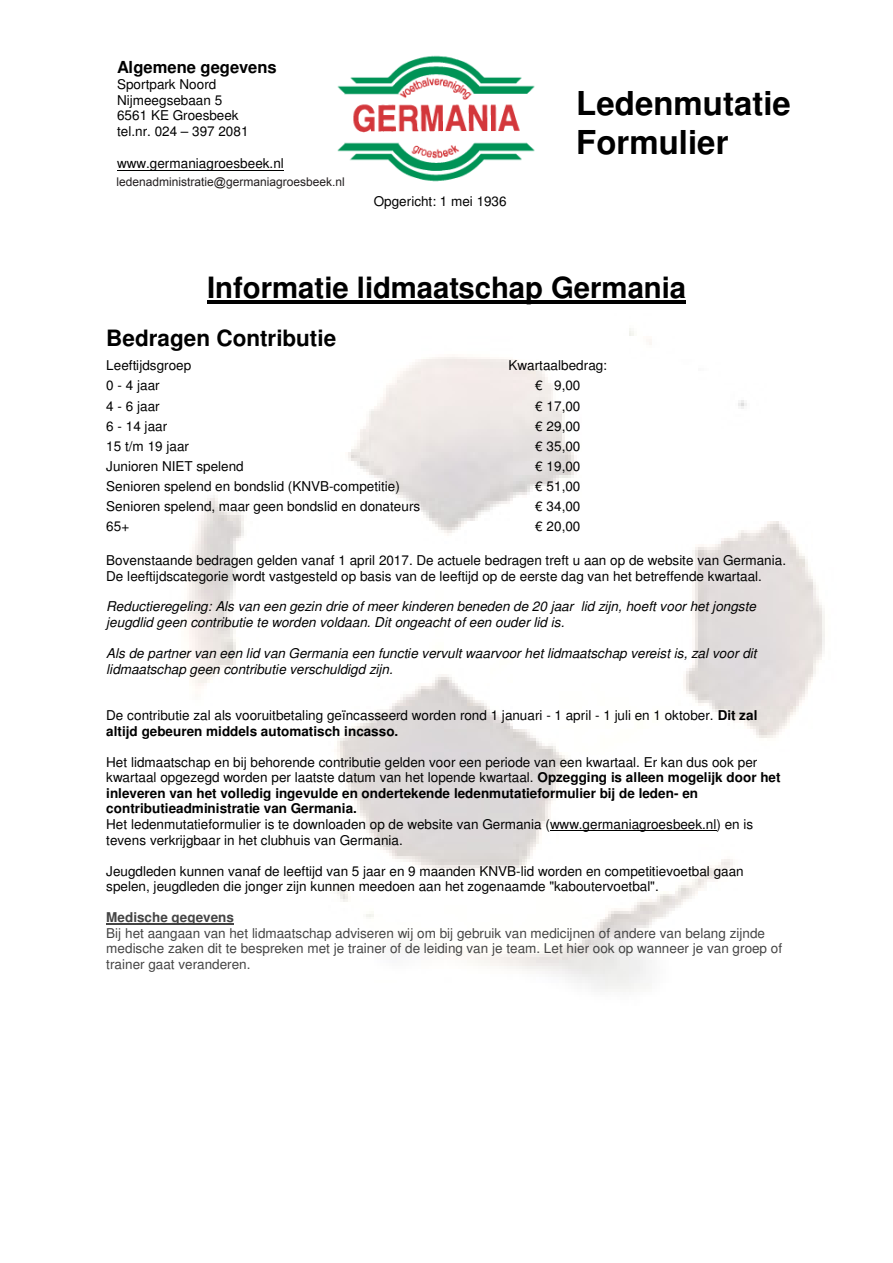
<style>
.page{position:relative;width:893px;height:1263px;background:#fff}
.page>*{position:absolute;margin:0;border:0;box-sizing:border-box;transform-origin:0 0}
.t1{font:700 33px/38.7px "Helvetica";color:#000}
.t2{font:700 29.4px "Helvetica";color:#000}
.t3{font:700 22.5px "Helvetica";color:#000}
.t4{font:700 16.5px "Helvetica";color:#000}
.t5{font:13.5px/15.5px "Helvetica";letter-spacing:.005em;color:#000}
.t6{font:italic 13.5px/15.5px "Helvetica";letter-spacing:.005em;color:#000}
.t7{font:13.5px/15.6px "Helvetica";letter-spacing:.005em;color:#444}
.t8{font:700 13.5px "Helvetica";letter-spacing:.005em;color:#444}
.t9{font:12px "Arial";color:#231f20}
.s1{font-weight:700}
</style>
<div class="page">
<img style="left:337px;top:55px;width:198px;height:127px">
<hr style="left:117px;top:170px;width:167px;height:1px;background:#000">
<img style="left:187px;top:300px;width:638px;height:692px">
<hr style="left:207px;top:301px;width:479px;height:3px;background:#000">
<hr style="left:550px;top:830px;width:166px;height:1px;background:#000">
<hr style="left:106px;top:923px;width:128px;height:2px;background:#444">
<div style="left:95px;top:984px;width:364px;height:148px;background:#fff"></div>
<p class="t4" style="left:117px;top:60px;width:161px">Algemene gegevens</p>
<p class="t5" style="left:117px;top:78px;width:133px">Sportpark Noord<br>Nijmeegsebaan 5<br>6561 KE Groesbeek tel.nr. 024 – 397 2081</p>
<p class="t5" style="left:117px;top:157px;width:171px">www.germaniagroesbeek.nl info@germaniagroesbeek.nl</p>
<p class="t9" style="left:116px;top:174px;width:230px">ledenadministratie@germaniagroesbeek.nl</p>
<p class="t5" style="left:374px;top:195px;width:134px">Opgericht: 1 mei 1936</p>
<h1 class="t1" style="left:576px;top:87px;width:216px">Ledenmutatie<br>Formulier</h1>
<h2 class="t2" style="left:207px;top:276px;width:480px">Informatie lidmaatschap Germania</h2>
<h3 class="t3" style="left:106px;top:329px;width:231px">Bedragen Contributie</h3>
<p class="t5" style="left:106px;top:359px;width:86px">Leeftijdsgroep</p>
<p class="t5" style="left:508px;top:359px;width:100px">Kwartaalbedrag:</p>
<p class="t5" style="left:106px;top:379px;width:55px">0 - 4 jaar</p>
<p class="t5" style="left:535px;top:379px;width:47px">€ 9,00</p>
<p class="t5" style="left:106px;top:399px;width:55px">4 - 6 jaar</p>
<p class="t5" style="left:535px;top:399px;width:47px">€ 17,00</p>
<p class="t5" style="left:106px;top:419px;width:62px">6 - 14 jaar</p>
<p class="t5" style="left:535px;top:419px;width:47px">€ 29,00</p>
<p class="t5" style="left:106px;top:439px;width:84px">15 t/m 19 jaar</p>
<p class="t5" style="left:535px;top:439px;width:47px">€ 35,00</p>
<p class="t5" style="left:106px;top:459px;width:139px">Junioren NIET spelend</p>
<p class="t5" style="left:535px;top:459px;width:47px">€ 19,00</p>
<p class="t5" style="left:106px;top:479px;width:295px">Senioren spelend en bondslid (KNVB-competitie)</p>
<p class="t5" style="left:535px;top:479px;width:47px">€ 51,00</p>
<p class="t5" style="left:106px;top:499px;width:315px">Senioren spelend, maar geen bondslid en donateurs</p>
<p class="t5" style="left:535px;top:499px;width:47px">€ 34,00</p>
<p class="t5" style="left:106px;top:519px;width:24px">65+</p>
<p class="t5" style="left:535px;top:519px;width:47px">€ 20,00</p>
<p class="t5" style="left:106px;top:554px;width:681px">Bovenstaande bedragen gelden vanaf 1 april 2017. De actuele bedragen treft u aan op de website van Germania.<br>De leeftijdscategorie wordt vastgesteld op basis van de leeftijd op de eerste dag van het betreffende kwartaal.</p>
<p class="t6" style="left:106px;top:600px;width:651px">Reductieregeling: Als van een gezin drie of meer kinderen beneden de 20 jaar lid zijn, hoeft voor het jongste jeugdlid geen contributie te worden voldaan. Dit ongeacht of een ouder lid is.</p>
<p class="t6" style="left:106px;top:647px;width:651px">Als de partner van een lid van Germania een functie vervult waarvoor het lidmaatschap vereist is, zal voor dit lidmaatschap geen contributie verschuldigd zijn.</p>
<p class="t5" style="left:106px;top:709px;width:652px">De contributie zal als vooruitbetaling geïncasseerd worden rond 1 januari - 1 april - 1 juli en 1 oktober. <span class="s1">Dit zal altijd gebeuren middels automatisch incasso.</span></p>
<p class="t5" style="left:106px;top:756px;width:675px">Het lidmaatschap en bij behorende contributie gelden voor een periode van een kwartaal. Er kan dus ook per kwartaal opgezegd worden per laatste datum van het lopende kwartaal. <span class="s1">Opzegging is alleen mogelijk door het inleveren van het volledig ingevulde en ondertekende ledenmutatieformulier bij de leden- en contributieadministratie van Germania.</span></p>
<p class="t5" style="left:106px;top:818px;width:648px">Het ledenmutatieformulier is te downloaden op de website van Germania (www.germaniagroesbeek.nl) en is tevens verkrijgbaar in het clubhuis van Germania.</p>
<p class="t5" style="left:106px;top:864px;width:639px">Jeugdleden kunnen vanaf de leeftijd van 5 jaar en 9 maanden KNVB-lid worden en competitievoetbal gaan spelen, jeugdleden die jonger zijn kunnen meedoen aan het zogenaamde "kaboutervoetbal".</p>
<p class="t8" style="left:106px;top:912px;width:129px">Medische gegevens</p>
<p class="t7" style="left:106px;top:926px;width:677px">Bij het aangaan van het lidmaatschap adviseren wij om bij gebruik van medicijnen of andere van belang zijnde medische zaken dit te bespreken met je trainer of de leiding van je team. Let hier ook op wanneer je van groep of trainer gaat veranderen.</p>
</div>
